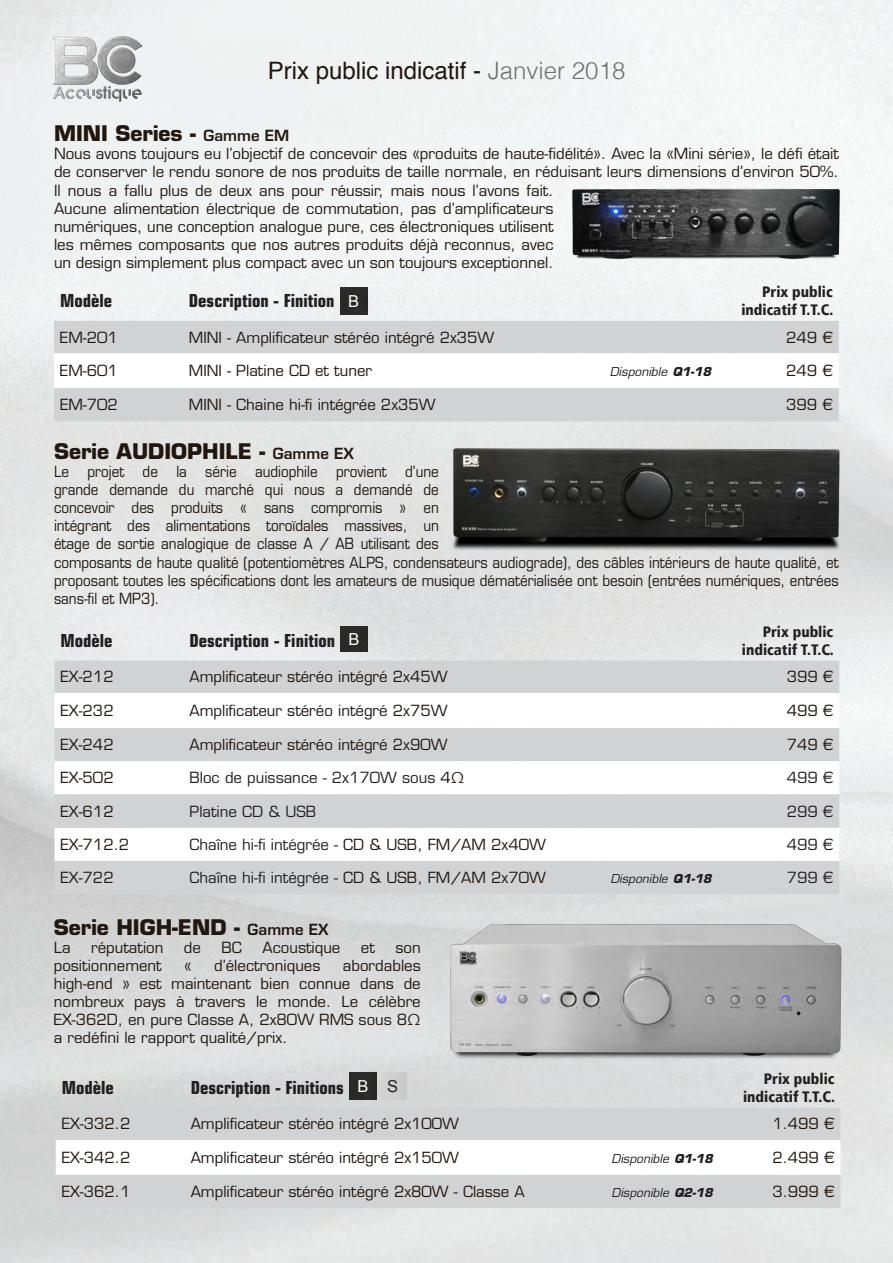
<style>
.page{position:relative;width:893px;height:1263px;background:#fff}
.page>*{position:absolute;margin:0;border:0;box-sizing:border-box;transform-origin:0 0}
.t1{font:24px "Helvetica";color:#22170e}
.t2{font:700 21px "Eurostile LT Std";color:#22170e}
.t3{font:700 condensed 18px "Eurostile LT Std";color:#231f20}
.t4{font:16.5px "Arial";color:#fff}
.t5{font:16.5px "Arial";color:#231f20}
.t6{font:15px/18px "Eurostile LT Std";color:#22170e;text-align:justify}
.t7{font:15px/18px "Eurostile LT Std";color:#22170e;text-align:justify;scale:.9 1}
.t8{font:15px "Eurostile LT Std";color:#231f20}
.t9{font:900 condensed 15px/18px "Frutiger";color:#231f20;text-align:right}
.t10{font:italic 12px "Eurostile LT Std";color:#231f20}
.s1{font-weight:300;color:#6f6f70}
.s2{font-weight:600;font-size:15px}
.s3{font-weight:700}
.s4{color:#22170e}
</style>
<div class="page">
<img style="left:0;top:0;width:893px;height:1263px">
<div style="left:54px;top:321px;width:785px;height:100px;background:#d1d2d4"></div>
<svg style="left:54px;top:353px;width:785px;height:35px"></svg>
<img style="left:560px;top:179px;width:290px;height:93px">
<img style="left:439px;top:443px;width:401px;height:108px">
<img style="left:49px;top:28px;width:95px;height:82px">
<div style="left:55px;top:661px;width:784px;height:32px;background:#d1d2d4"></div>
<svg style="left:55px;top:693px;width:784px;height:101px"></svg>
<svg style="left:55px;top:794px;width:784px;height:100px;fill:#d1d2d4"></svg>
<img style="left:340px;top:288px;width:27px;height:26px">
<img style="left:340px;top:626px;width:27px;height:25px">
<img style="left:424px;top:907px;width:443px;height:164px">
<div style="left:56px;top:1107px;width:784px;height:101px;background:#d1d2d4"></div>
<svg style="left:56px;top:1140px;width:784px;height:35px"></svg>
<img style="left:350px;top:1073px;width:26px;height:26px">
<img style="left:379px;top:1073px;width:27px;height:26px">
<p class="t1" style="left:268px;top:52px;width:359px">Prix public indicatif - <span class="s1">Janvier 2018</span></p>
<p class="t2" style="left:54px;top:120px;width:237px">MINI Series - <span class="s2">Gamme EM</span></p>
<p class="t6" style="left:54px;top:145px;width:786px">Nous avons toujours eu l’objectif de concevoir des «produits de haute-fidélité». Avec la «Mini série», le défi était de conserver le rendu sonore de nos produits de taille normale, en réduisant leurs dimensions d’environ 50%.</p>
<p class="t6" style="left:54px;top:181px;width:501px">Il nous a fallu plus de deux ans pour réussir, mais nous l’avons fait.<br>Aucune alimentation électrique de commutation, pas d’amplificateurs numériques, une conception analogue pure, ces électroniques utilisent les mêmes composants que nos autres produits déjà reconnus, avec un design simplement plus compact avec un son toujours exceptionnel.</p>
<p class="t3" style="left:60px;top:290px;width:54px">Modèle</p>
<p class="t3" style="left:189px;top:290px;width:147px">Description - Finition</p>
<p class="t9" style="left:741px;top:283px;width:93px">Prix public indicatif T.T.C.</p>
<p class="t6" style="left:60px;top:328px;width:59px">EM-201</p>
<p class="t6" style="left:189px;top:328px;width:307px">MINI - Amplificateur stéréo intégré 2x35W</p>
<p class="t6" style="left:786px;top:328px;width:48px">249 €</p>
<p class="t6" style="left:60px;top:362px;width:59px">EM-601</p>
<p class="t6" style="left:189px;top:362px;width:185px">MINI - Platine CD et tuner</p>
<p class="t10" style="left:610px;top:365px;width:103px">Disponible <span class="s3">Q1-18</span></p>
<p class="t6" style="left:786px;top:362px;width:48px">249 €</p>
<p class="t6" style="left:60px;top:396px;width:59px">EM-702</p>
<p class="t6" style="left:189px;top:396px;width:248px">MINI - Chaine hi-fi intégrée 2x35W</p>
<p class="t6" style="left:786px;top:396px;width:48px">399 €</p>
<p class="t4" style="left:348px;top:290px;width:13px">B</p>
<p class="t2" style="left:54px;top:438px;width:301px">Serie AUDIOPHILE - <span class="s2">Gamme EX</span></p>
<p class="t7" style="left:54px;top:463px;width:429px">Le projet de la série audiophile provient d’une grande demande du marché qui nous a demandé de concevoir des produits « sans compromis » en intégrant des alimentations toroïdales massives, un étage de sortie analogique de classe A / AB utilisant des</p>
<p class="t7" style="left:54px;top:554px;width:873px">composants de haute qualité (potentiomètres ALPS, condensateurs audiograde), des câbles intérieurs de haute qualité, et proposant toutes les spécifications dont les amateurs de musique dématérialisée ont besoin (entrées numériques, entrées sans-fil et MP3).</p>
<p class="t3" style="left:61px;top:629px;width:54px">Modèle</p>
<p class="t3" style="left:189px;top:629px;width:147px">Description - Finition</p>
<p class="t9" style="left:742px;top:622px;width:93px">Prix public indicatif T.T.C.</p>
<p class="t6" style="left:61px;top:668px;width:55px">EX-212</p>
<p class="t6" style="left:189px;top:668px;width:260px">Amplificateur stéréo intégré 2x45W</p>
<p class="t6" style="left:787px;top:668px;width:48px">399 €</p>
<p class="t6" style="left:61px;top:702px;width:55px">EX-232</p>
<p class="t6" style="left:189px;top:702px;width:260px">Amplificateur stéréo intégré 2x75W</p>
<p class="t6" style="left:787px;top:702px;width:48px">499 €</p>
<p class="t6" style="left:61px;top:736px;width:55px">EX-242</p>
<p class="t6" style="left:189px;top:736px;width:260px">Amplificateur stéréo intégré 2x90W</p>
<p class="t6" style="left:787px;top:736px;width:48px">749 €</p>
<p class="t6" style="left:61px;top:769px;width:55px">EX-502</p>
<p class="t8" style="left:189px;top:769px;width:276px">Bloc de puissance - 2x170W sous <span class="s4">4Ω</span></p>
<p class="t8" style="left:787px;top:769px;width:48px">499 €</p>
<p class="t6" style="left:61px;top:802px;width:55px">EX-612</p>
<p class="t8" style="left:189px;top:802px;width:128px">Platine CD &amp; USB</p>
<p class="t8" style="left:787px;top:802px;width:48px">299 €</p>
<p class="t6" style="left:61px;top:835px;width:70px">EX-712.2</p>
<p class="t8" style="left:189px;top:835px;width:358px">Chaîne hi-fi intégrée - <span class="s4">CD &amp; USB, FM/AM 2x40W</span></p>
<p class="t8" style="left:787px;top:835px;width:48px">499 €</p>
<p class="t6" style="left:61px;top:869px;width:55px">EX-722</p>
<p class="t8" style="left:189px;top:869px;width:358px">Chaîne hi-fi intégrée - <span class="s4">CD &amp; USB, FM/AM 2x70W</span></p>
<p class="t10" style="left:610px;top:871px;width:103px">Disponible <span class="s3">Q1-18</span></p>
<p class="t8" style="left:787px;top:869px;width:48px">799 €</p>
<p class="t4" style="left:348px;top:628px;width:13px">B</p>
<p class="t2" style="left:54px;top:915px;width:276px">Serie HIGH-END - <span class="s2">Gamme EX</span></p>
<p class="t6" style="left:54px;top:939px;width:18px">La</p>
<p class="t6" style="left:91px;top:939px;width:74px">réputation</p>
<p class="t6" style="left:184px;top:939px;width:19px">de</p>
<p class="t6" style="left:222px;top:939px;width:22px">BC</p>
<p class="t6" style="left:262px;top:939px;width:79px">Acoustique</p>
<p class="t6" style="left:361px;top:939px;width:15px">et</p>
<p class="t6" style="left:395px;top:939px;width:27px">son</p>
<p class="t6" style="left:54px;top:957px;width:110px">positionnement</p>
<p class="t6" style="left:184px;top:957px;width:9px">«</p>
<p class="t6" style="left:214px;top:957px;width:108px">d’électroniques</p>
<p class="t6" style="left:54px;top:957px;width:368px;text-indent:289px">abordables high-end » est maintenant bien connue dans de nombreux pays à travers le monde. Le célèbre EX-362D, en pure Classe A, 2x80W RMS sous 8Ω a redéfini le rapport qualité/prix.</p>
<p class="t3" style="left:62px;top:1076px;width:54px">Modèle</p>
<p class="t3" style="left:191px;top:1076px;width:155px">Description - Finitions</p>
<p class="t9" style="left:743px;top:1069px;width:93px">Prix public indicatif T.T.C.</p>
<p class="t6" style="left:62px;top:1115px;width:70px">EX-332.2</p>
<p class="t6" style="left:191px;top:1115px;width:270px">Amplificateur stéréo intégré 2x100W</p>
<p class="t6" style="left:772px;top:1115px;width:64px">1.499 €</p>
<p class="t6" style="left:62px;top:1148px;width:70px">EX-342.2</p>
<p class="t6" style="left:191px;top:1148px;width:270px">Amplificateur stéréo intégré 2x150W</p>
<p class="t10" style="left:612px;top:1151px;width:103px">Disponible <span class="s3">Q1-18</span></p>
<p class="t6" style="left:772px;top:1148px;width:64px">2.499 €</p>
<p class="t6" style="left:62px;top:1183px;width:70px">EX-362.1</p>
<p class="t6" style="left:191px;top:1183px;width:336px">Amplificateur stéréo intégré 2x80W - Classe A</p>
<p class="t10" style="left:612px;top:1185px;width:103px">Disponible <span class="s3">Q2-18</span></p>
<p class="t6" style="left:772px;top:1183px;width:64px">3.999 €</p>
<p class="t4" style="left:358px;top:1075px;width:13px">B</p>
<p class="t5" style="left:387px;top:1075px;width:13px">S</p>
</div>
